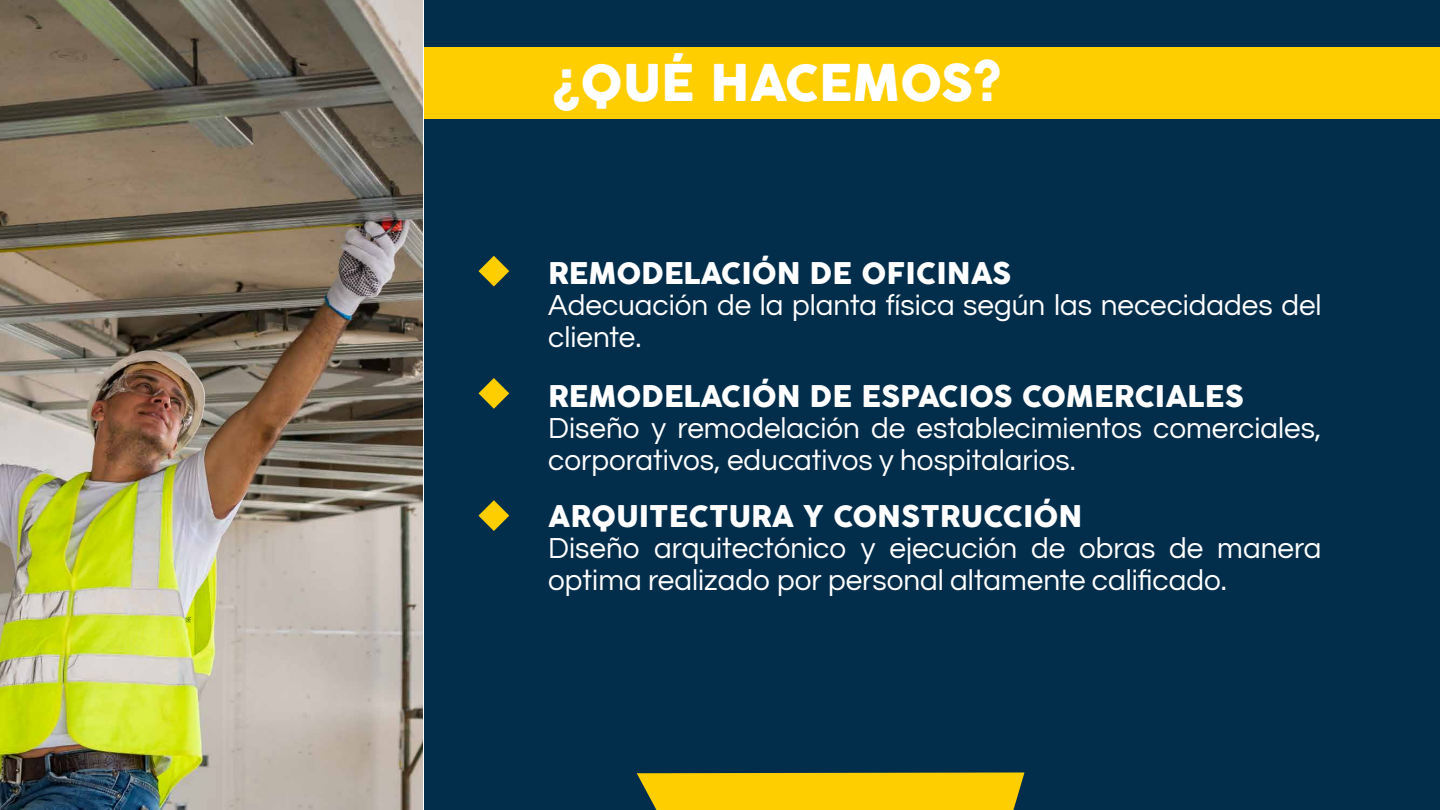
<style>
.page{position:relative;width:1440px;height:810px;background:#fff}
.page>*{position:absolute;margin:0;border:0;box-sizing:border-box;transform-origin:0 0}
.t1{font:49.5px "Cocogoose";color:#fff}
.t2{font:29.7px/31.6px "Questrial";color:#fff}
.t3{font:29.25px "Cocogoose";color:#fff}
</style>
<div class="page">
<img style="left:0;top:0;width:422px;height:810px">
<div style="left:424px;top:0;width:1016px;height:810px;background:#022e4b"></div>
<div style="left:424px;top:47px;width:1016px;height:72px;background:#ffce00"></div>
<svg style="left:637px;top:772px;width:387px;height:38px;background:#efc404"></svg>
<svg style="left:478px;top:256px;width:31px;height:31px"></svg>
<svg style="left:478px;top:378px;width:31px;height:31px"></svg>
<svg style="left:478px;top:500px;width:31px;height:31px"></svg>
<h1 class="t1" style="left:553px;top:49px;width:450px">¿QUÉ HACEMOS?</h1>
<p class="t3" style="left:548px;top:253px;width:465px">REMODELACIÓN DE OFICINAS</p>
<p class="t2" style="left:548px;top:291px;width:775px">Adecuación de la planta física según las nececidades del cliente.</p>
<p class="t3" style="left:548px;top:376px;width:697px">REMODELACIÓN DE ESPACIOS COMERCIALES</p>
<p class="t2" style="left:548px;top:414px;width:775px">Diseño y remodelación de establecimientos comerciales, corporativos, educativos y hospitalarios.</p>
<p class="t3" style="left:548px;top:496px;width:536px">ARQUITECTURA Y CONSTRUCCIÓN</p>
<p class="t2" style="left:548px;top:534px;width:775px">Diseño arquitectónico y ejecución de obras de manera optima realizado por personal altamente calificado.</p>
</div>
